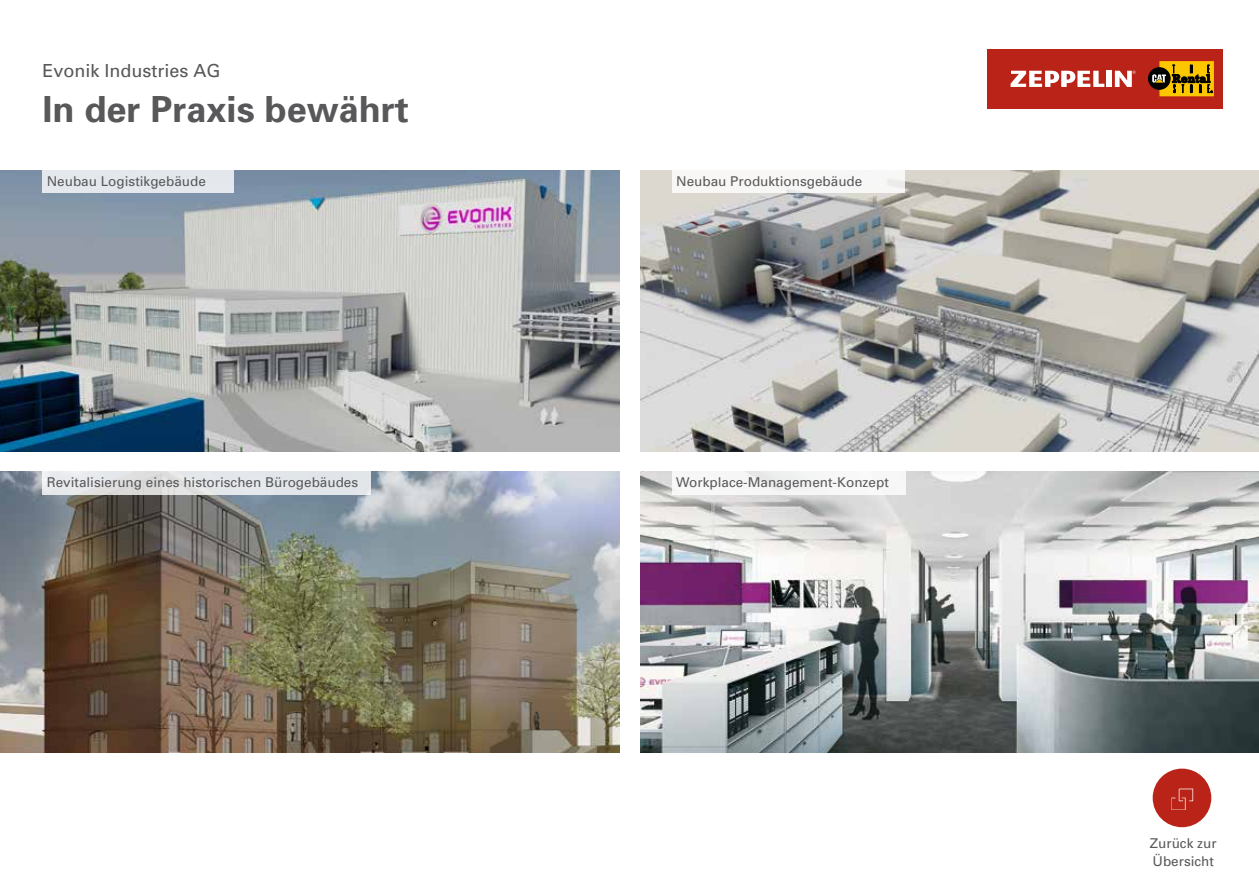
<style>
.page{position:relative;width:1259px;height:893px;background:#fff}
.page>*{position:absolute;margin:0;border:0;box-sizing:border-box;transform-origin:0 0}
.t1{font:700 36px "Univers";color:#58585a}
.t2{font:18px "Univers";color:#58585a}
.t3{font:13.5px/18px "Univers";color:#58585a}
</style>
<div class="page">
<div style="left:986px;top:49px;width:236px;height:60px;background:#ba2317"></div>
<svg style="left:1115px;top:71px;width:20px;height:16px"></svg>
<div style="left:1106px;top:71px;width:5px;height:16px;background:#fff"></div>
<svg style="left:1010px;top:71px;width:94px;height:16px"></svg>
<div style="left:1148px;top:68px;width:22px;height:21px;background:#000;border-radius:50%"></div>
<div style="left:1148px;top:68px;width:22px;height:21px;border:1px solid #000;border-radius:50%"></div>
<svg style="left:1152px;top:61px;width:62px;height:35px;background:#a57d08"></svg>
<img style="left:0;top:472px;width:619px;height:281px">
<img style="left:0;top:170px;width:619px;height:281px">
<img style="left:640px;top:170px;width:619px;height:281px">
<img style="left:640px;top:472px;width:619px;height:281px">
<div style="left:43px;top:170px;width:191px;height:23px;background:#e4e8ed"></div>
<svg style="left:43px;top:471px;width:328px;height:24px;background:#e2e5e7"></svg>
<div style="left:672px;top:162px;width:232px;height:31px;background:#f8f7f6"></div>
<div style="left:672px;top:468px;width:234px;height:27px;background:#f7f7f7"></div>
<img style="left:1152px;top:769px;width:59px;height:58px;border-radius:29px">
<h2 class="t2" style="left:43px;top:61px;width:180px">Evonik Industries AG</h2>
<h1 class="t1" style="left:43px;top:88px;width:368px">In der Praxis bewährt</h1>
<p class="t3" style="left:47px;top:172px;width:161px">Neubau Logistikgebäude</p>
<p class="t3" style="left:47px;top:474px;width:313px">Revitalisierung eines historischen Bürogebäudes</p>
<p class="t3" style="left:676px;top:172px;width:188px">Neubau Produktionsgebäude</p>
<p class="t3" style="left:676px;top:474px;width:214px">Workplace-Management-Konzept</p>
<p class="t3" style="left:1150px;top:834px;width:68px">Zurück zur<br>Übersicht</p>
</div>
